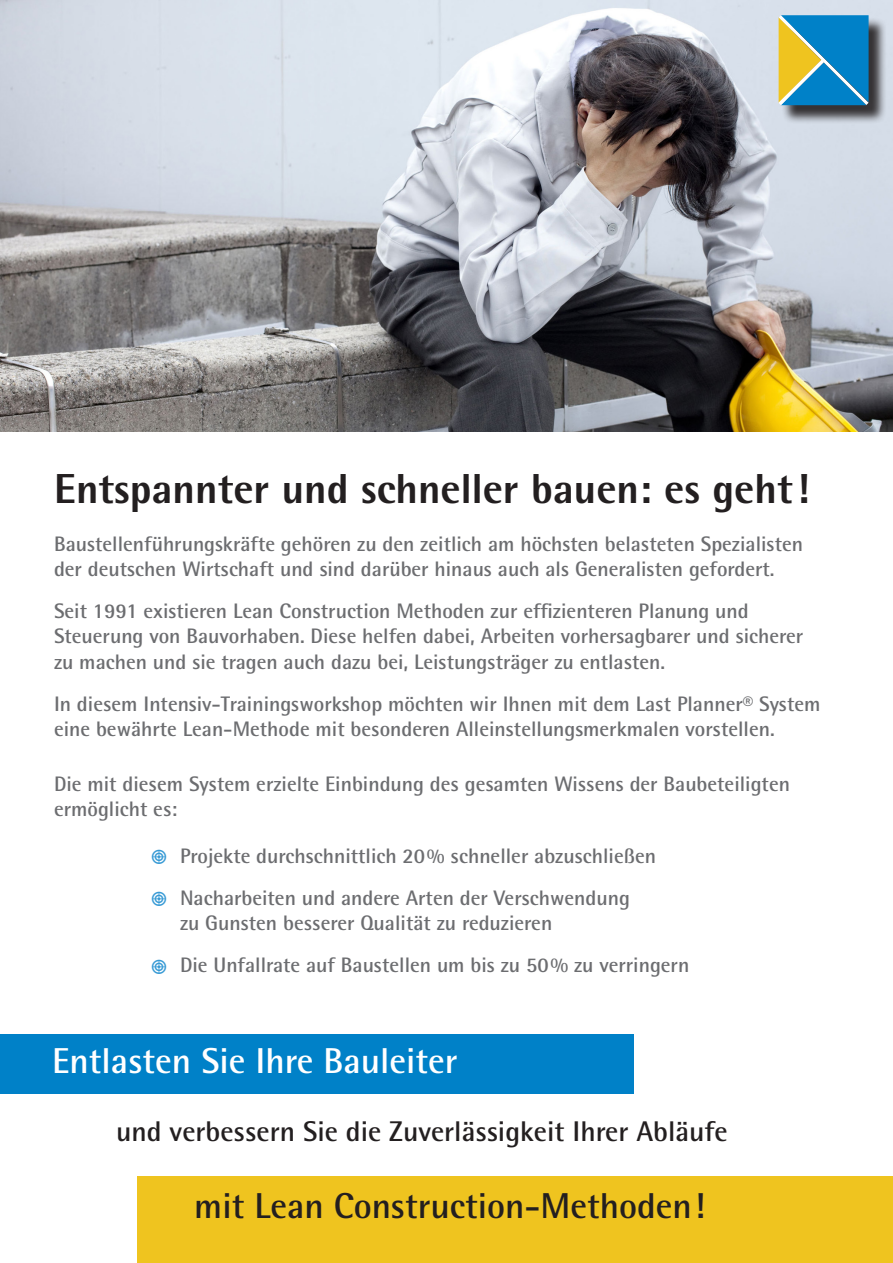
<style>
.page{position:relative;width:893px;height:1263px;background:#fff}
.page>*{position:absolute;margin:0;border:0;box-sizing:border-box;transform-origin:0 0}
.t1{font:800 42px "Rotis Semi Sans";color:#231f20}
.t2{font:700 36px "Rotis Semi Sans";color:#231f20}
.t3{font:700 36px "Rotis Semi Sans";color:#fff}
.t4{font:700 28.5px "Rotis Semi Sans";color:#231f20}
.t5{font:700 21px/25.2px "Rotis Semi Sans";color:#6c6d70}
</style>
<div class="page">
<img style="left:0;top:0;width:893px;height:432px">
<div style="left:137px;top:1176px;width:756px;height:87px;background:#efc41f"></div>
<div style="left:0;top:1034px;width:633px;height:59px;background:#0081c8"></div>
<div style="left:781px;top:17px;width:106px;height:107px;background:#231f20;opacity:.9"></div>
<svg style="left:778px;top:15px;width:91px;height:90px;background:#4a99a5"></svg>
<p class="t1" style="left:54px;top:462px;width:757px">Entspannter und schneller bauen: es geht!</p>
<p class="t5" style="left:54px;top:531px;width:751px">Baustellenführungskräfte gehören zu den zeitlich am höchsten belasteten Spezialisten der deutschen Wirtschaft und sind darüber hinaus auch als Generalisten gefordert.</p>
<p class="t5" style="left:54px;top:598px;width:751px">Seit 1991 existieren Lean Construction Methoden zur effizienteren Planung und<br>Steuerung von Bauvorhaben. Diese helfen dabei, Arbeiten vorhersagbarer und sicherer zu machen und sie tragen auch dazu bei, Leistungsträger zu entlasten.</p>
<p class="t5" style="left:54px;top:691px;width:768px">In diesem Intensiv-Trainingsworkshop möchten wir Ihnen mit dem Last Planner® System eine bewährte Lean-Methode mit besonderen Alleinstellungsmerkmalen vorstellen.</p>
<p class="t5" style="left:54px;top:771px;width:737px">Die mit diesem System erzielte Einbindung des gesamten Wissens der Baubeteiligten ermöglicht es:</p>
<p class="t5" style="left:180px;top:843px;width:477px">Projekte durchschnittlich 20% schneller abzuschließen</p>
<p class="t5" style="left:180px;top:885px;width:451px">Nacharbeiten und andere Arten der Verschwendung zu Gunsten besserer Qualität zu reduzieren</p>
<p class="t5" style="left:180px;top:952px;width:511px">Die Unfallrate auf Baustellen um bis zu 50% zu verringern</p>
<p class="t3" style="left:52px;top:1039px;width:407px">Entlasten Sie Ihre Bauleiter</p>
<p class="t4" style="left:116px;top:1114px;width:613px">und verbessern Sie die Zuverlässigkeit Ihrer Abläufe</p>
<p class="t2" style="left:194px;top:1184px;width:512px">mit Lean Construction-Methoden!</p>
</div>
